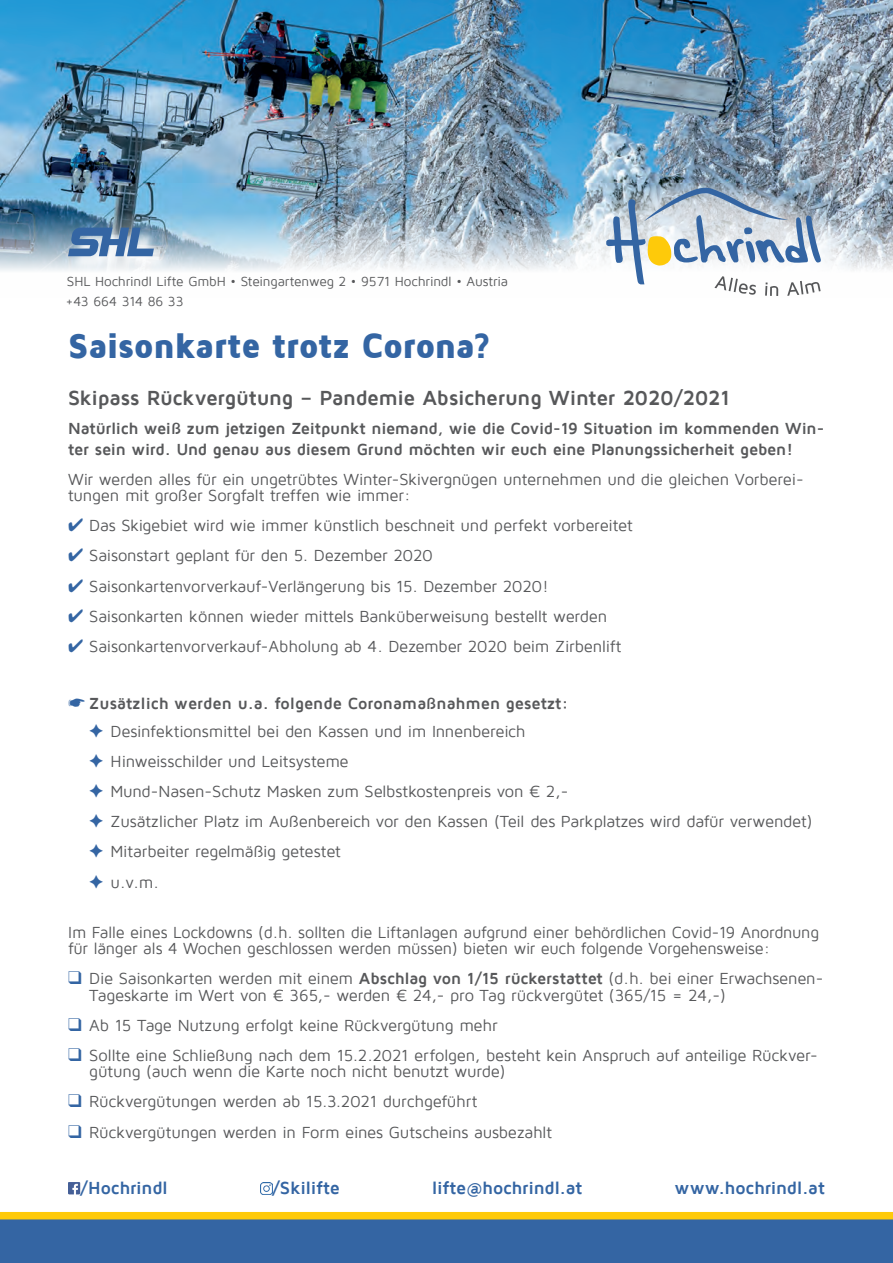
<style>
.page{position:relative;width:893px;height:1263px;background:#fff}
.page>*{position:absolute;margin:0;border:0;box-sizing:border-box;transform-origin:0 0}
.t1{font:900 36px "Maven Pro";letter-spacing:-.01em;color:#3465a3;scale:.95 1}
.t2{font:700 21px "Maven Pro";letter-spacing:-.015em;color:#57585a}
.t3{font:700 18px "Maven Pro";letter-spacing:-.015em;color:#3465a3}
.t4{font:16.5px/30.2px "Maven Pro";letter-spacing:-.015em;color:#57585a}
.t5{font:700 16.5px/21px "Maven Pro";letter-spacing:-.015em;color:#57585a}
.t6{font:13.5px/19.8px "Maven Pro";letter-spacing:-.01em;color:#57585a}
.s1{color:#3465a3}
.s2{font-weight:700}
</style>
<div class="page">
<img style="left:0;top:0;width:893px;height:271px">
<svg style="left:554px;top:181px;width:298px;height:160px"></svg>
<svg style="left:606px;top:188px;width:215px;height:108px"></svg>
<svg style="left:69px;top:228px;width:101px;height:43px;fill:#ebf0f2"></svg>
<svg style="left:68px;top:228px;width:86px;height:28px;background:#6489b4"></svg>
<div style="left:0;top:1218px;width:893px;height:45px;background:#3465a3"></div>
<div style="left:0;top:1212px;width:893px;height:7px;background:#feca0a"></div>
<svg style="left:68px;top:1182px;width:12px;height:12px"></svg>
<svg style="left:260px;top:1182px;width:12px;height:12px"></svg>
<p class="t6" style="left:66px;top:272px;width:444px">SHL Hochrindl Lifte GmbH • Steingartenweg 2 • 9571 Hochrindl • Austria +43 664 314 86 33</p>
<h1 class="t1" style="left:68px;top:326px;width:447px">Saisonkarte trotz Corona?</h1>
<p class="t2" style="left:68px;top:386px;width:664px">Skipass Rückvergütung – Pandemie Absicherung Winter 2020/2021</p>
<p class="t5" style="left:68px;top:418px;width:758px">Natürlich weiß zum jetzigen Zeitpunkt niemand, wie die Covid-19 Situation im kommenden Win&shy;ter sein wird. Und genau aus diesem Grund möchten wir euch eine Planungssicherheit geben!</p>
<p class="t4" style="left:68px;top:471px;width:737px;line-height:16.5px">Wir werden alles für ein ungetrübtes Winter-Skivergnügen unternehmen und die gleichen Vorberei&shy;tungen mit großer Sorgfalt treffen wie immer:</p>
<p class="t4" style="left:68px;top:511px;width:566px"><span class="s1">✔</span> Das Skigebiet wird wie immer künstlich beschneit und perfekt vorbereitet</p>
<p class="t4" style="left:68px;top:541px;width:366px"><span class="s1">✔</span> Saisonstart geplant für den 5. Dezember 2020</p>
<p class="t4" style="left:68px;top:571px;width:482px"><span class="s1">✔</span> Saisonkartenvorverkauf-Verlängerung bis 15. Dezember 2020!</p>
<p class="t4" style="left:68px;top:601px;width:541px"><span class="s1">✔</span> Saisonkarten können wieder mittels Banküberweisung bestellt werden</p>
<p class="t4" style="left:68px;top:631px;width:555px"><span class="s1">✔</span> Saisonkartenvorverkauf-Abholung ab 4. Dezember 2020 beim Zirbenlift</p>
<p class="t5" style="left:89px;top:693px;width:480px">Zusätzlich werden u.a. folgende Coronamaßnahmen gesetzt:</p>
<p class="t4" style="left:111px;top:716px;width:703px">Desinfektionsmittel bei den Kassen und im Innenbereich<br>Hinweisschilder und Leitsysteme<br>Mund-Nasen-Schutz Masken zum Selbstkostenpreis von € 2,-<br>Zusätzlicher Platz im Außenbereich vor den Kassen (Teil des Parkplatzes wird dafür verwendet)<br>Mitarbeiter regelmäßig getestet<br>u.v.m.</p>
<p class="t4" style="left:68px;top:924px;width:753px;line-height:16.5px">Im Falle eines Lockdowns (d.h. sollten die Liftanlagen aufgrund einer behördlichen Covid-19 Anordnung für länger als 4 Wochen geschlossen werden müssen) bieten wir euch folgende Vorgehensweise:</p>
<p class="t4" style="left:89px;top:970px;width:736px;line-height:16.5px;text-indent:-21px"><span class="s1">❑</span> Die Saisonkarten werden mit einem <span class="s2">Abschlag von 1/15 rückerstattet</span> (d.h. bei einer Erwachsenen-<br>Tageskarte im Wert von € 365,- werden € 24,- pro Tag rückvergütet (365/15 = 24,-)</p>
<p class="t4" style="left:68px;top:1010px;width:431px"><span class="s1">❑</span> Ab 15 Tage Nutzung erfolgt keine Rückvergütung mehr</p>
<p class="t4" style="left:89px;top:1047px;width:730px;line-height:16.5px;text-indent:-21px"><span class="s1">❑</span> Sollte eine Schließung nach dem 15.2.2021 erfolgen, besteht kein Anspruch auf anteilige Rückver&shy;gütung (auch wenn die Karte noch nicht benutzt wurde)</p>
<p class="t4" style="left:68px;top:1087px;width:411px"><span class="s1">❑</span> Rückvergütungen werden ab 15.3.2021 durchgeführt</p>
<p class="t4" style="left:68px;top:1117px;width:486px"><span class="s1">❑</span> Rückvergütungen werden in Form eines Gutscheins ausbezahlt</p>
<p class="t3" style="left:80px;top:1178px;width:89px">/Hochrindl</p>
<p class="t3" style="left:272px;top:1178px;width:69px">/Skilifte</p>
<p class="t3" style="left:432px;top:1178px;width:152px">lifte@hochrindl.at</p>
<p class="t3" style="left:674px;top:1178px;width:152px">www.hochrindl.at</p>
</div>
